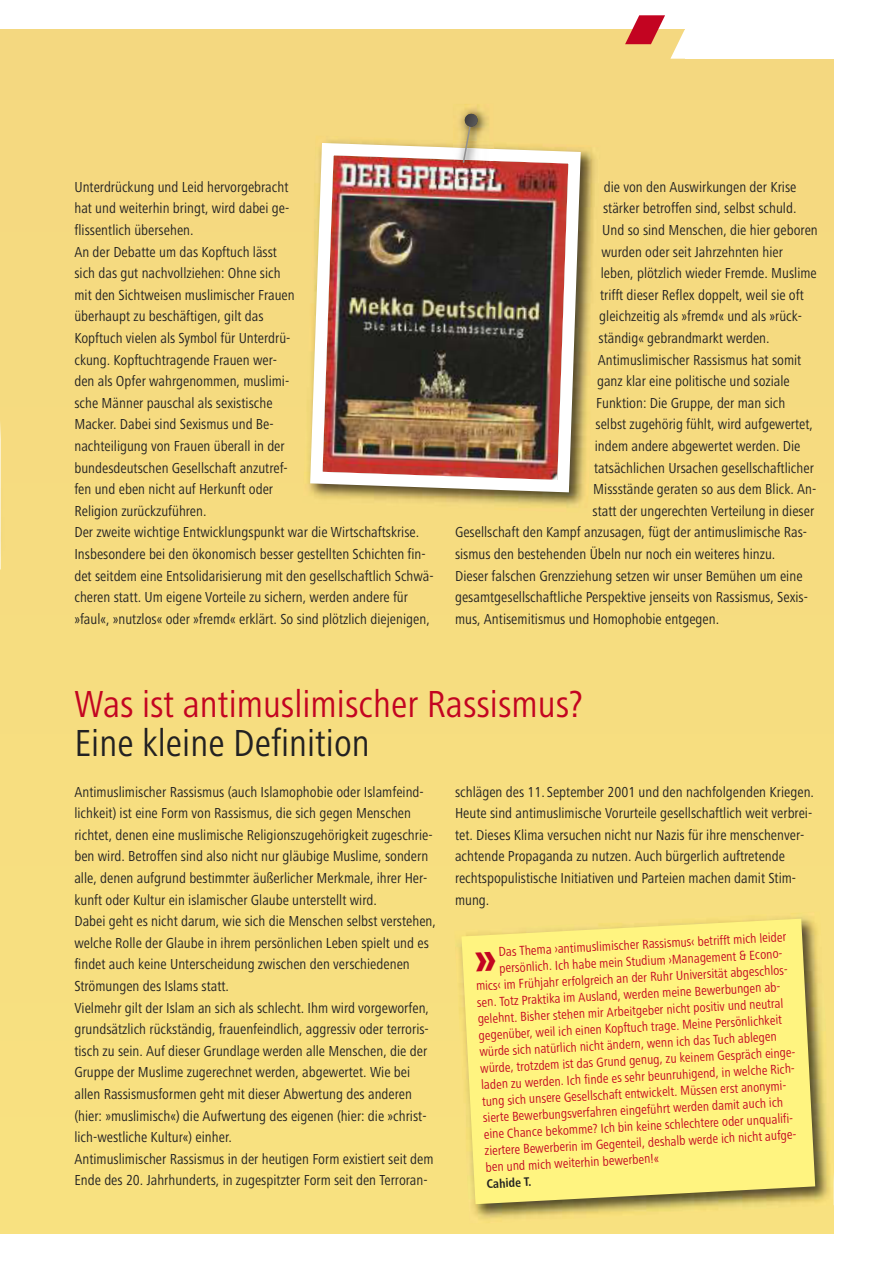
<style>
.page{position:relative;width:893px;height:1263px;background:#fff}
.page>*{position:absolute;margin:0;border:0;box-sizing:border-box;transform-origin:0 0}
.t1{font:condensed 39px "Frutiger Next LT";color:#c30421}
.t2{font:condensed 39px "Frutiger Next LT";color:#222122}
.t3{font:condensed 15px/21.6px "Frutiger Next LT";color:#222122}
.t4{font:condensed 13.5px "Frutiger Next LT";color:#c30421}
.t5{font:700 condensed 12.75px "Frutiger Next LT";color:#222122}
</style>
<div class="page">
<div style="left:0;top:30px;width:833px;height:1203px;background:#f6dd80"></div>
<svg style="left:625px;top:15px;width:60px;height:44px"></svg>
<div style="left:685px;top:26px;width:148px;height:33px;background:#fff"></div>
<img style="left:0;top:423px;width:1px;height:147px">
<img style="left:374px;top:150px;width:221px;height:358px">
<img style="left:305px;top:140px;width:282px;height:359px">
<img style="left:833px;top:1172px;width:1px;height:33px">
<img style="left:459px;top:913px;width:370px;height:306px">
<svg style="left:461px;top:919px;width:354px;height:285px;background:#f9ed7d"></svg>
<img style="left:459px;top:104px;width:30px;height:36px">
<img style="left:453px;top:140px;width:40px;height:39px">
<svg style="left:462px;top:114px;width:16px;height:50px"></svg>
<svg style="left:475px;top:952px;width:21px;height:19px"></svg>
<p class="t3" style="left:74px;top:177px;width:361px">Unterdrückung und Leid hervorgebracht<br>hat und weiterhin bringt, wird dabei ge-<br>flissentlich übersehen.<br>An der Debatte um das Kopftuch lässt<br>sich das gut nachvollziehen: Ohne sich<br>mit den Sichtweisen muslimischer Frauen<br>überhaupt zu beschäftigen, gilt das<br>Kopftuch vielen als Symbol für Unterdrü-<br>ckung. Kopftuchtragende Frauen wer-<br>den als Opfer wahrgenommen, muslimi-<br>sche Männer pauschal als sexistische<br>Macker. Dabei sind Sexismus und Be-<br>nachteiligung von Frauen überall in der<br>bundesdeutschen Gesellschaft anzutref-<br>fen und eben nicht auf Herkunft oder<br>Religion zurückzuführen.<br>Der zweite wichtige Entwicklungspunkt war die Wirtschaftskrise.<br>Insbesondere bei den ökonomisch besser gestellten Schichten fin&shy;det seitdem eine Entsolidarisierung mit den gesellschaftlich Schwä&shy;cheren statt. Um eigene Vorteile zu sichern, werden andere für »faul«, »nutzlos« oder »fremd« erklärt. So sind plötzlich diejenigen,</p>
<p class="t3" style="left:604px;top:177px;width:194px">die von den Auswirkungen der Krise</p>
<p class="t3" style="left:603px;top:199px;width:195px">stärker betroffen sind, selbst schuld.</p>
<p class="t3" style="left:602px;top:221px;width:217px">Und so sind Menschen, die hier geboren</p>
<p class="t3" style="left:602px;top:242px;width:183px">wurden oder seit Jahrzehnten hier</p>
<p class="t3" style="left:601px;top:264px;width:218px">leben, plötzlich wieder Fremde. Muslime</p>
<p class="t3" style="left:600px;top:285px;width:205px">trifft dieser Reflex doppelt, weil sie oft</p>
<p class="t3" style="left:599px;top:307px;width:204px">gleichzeitig als »fremd« und als »rück-</p>
<p class="t3" style="left:599px;top:329px;width:173px">ständig« gebrandmarkt werden.</p>
<p class="t3" style="left:598px;top:350px;width:205px">Antimuslimischer Rassismus hat somit</p>
<p class="t3" style="left:597px;top:372px;width:194px">ganz klar eine politische und soziale</p>
<p class="t3" style="left:596px;top:393px;width:191px">Funktion: Die Gruppe, der man sich</p>
<p class="t3" style="left:596px;top:415px;width:219px">selbst zugehörig fühlt, wird aufgewertet,</p>
<p class="t3" style="left:595px;top:437px;width:207px">indem andere abgewertet werden. Die</p>
<p class="t3" style="left:594px;top:458px;width:221px">tatsächlichen Ursachen gesellschaftlicher</p>
<p class="t3" style="left:593px;top:480px;width:225px">Missstände geraten so aus dem Blick. An-</p>
<p class="t3" style="left:593px;top:501px;width:223px">statt der ungerechten Verteilung in dieser</p>
<p class="t3" style="left:455px;top:523px;width:354px">Gesellschaft den Kampf anzusagen, fügt der antimuslimische Ras-</p>
<p class="t3" style="left:455px;top:545px;width:322px">sismus den bestehenden Übeln nur noch ein weiteres hinzu.</p>
<p class="t3" style="left:455px;top:566px;width:349px">Dieser falschen Grenzziehung setzen wir unser Bemühen um eine</p>
<p class="t3" style="left:455px;top:588px;width:354px">gesamtgesellschaftliche Perspektive jenseits von Rassismus, Sexis-</p>
<p class="t3" style="left:455px;top:609px;width:266px">mus, Antisemitismus und Homophobie entgegen.</p>
<h1 class="t1" style="left:74px;top:691px;width:510px">Was ist antimuslimischer Rassismus?</h1>
<h1 class="t2" style="left:74px;top:730px;width:297px">Eine kleine Definition</h1>
<p class="t3" style="left:74px;top:782px;width:363px">Antimuslimischer Rassismus (auch Islamophobie oder Islamfeind&shy;lichkeit) ist eine Form von Rassismus, die sich gegen Menschen richtet, denen eine muslimische Religionszugehörigkeit zugeschrie&shy;ben wird. Betroffen sind also nicht nur gläubige Muslime, sondern alle, denen aufgrund bestimmter äußerlicher Merkmale, ihrer Her&shy;kunft oder Kultur ein islamischer Glaube unterstellt wird.<br>Dabei geht es nicht darum, wie sich die Menschen selbst verstehen, welche Rolle der Glaube in ihrem persönlichen Leben spielt und es findet auch keine Unterscheidung zwischen den verschiedenen Strömungen des Islams statt.<br>Vielmehr gilt der Islam an sich als schlecht. Ihm wird vorgeworfen, grundsätzlich rückständig, frauenfeindlich, aggressiv oder terroris&shy;tisch zu sein. Auf dieser Grundlage werden alle Menschen, die der Gruppe der Muslime zugerechnet werden, abgewertet. Wie bei allen Rassismusformen geht mit dieser Abwertung des anderen (hier: »muslimisch«) die Aufwertung des eigenen (hier: die »christ&shy;lich-westliche Kultur«) einher.<br>Antimuslimischer Rassismus in der heutigen Form existiert seit dem Ende des 20. Jahrhunderts, in zugespitzter Form seit den Terroran-</p>
<p class="t3" style="left:455px;top:782px;width:361px">schlägen des 11. September 2001 und den nachfolgenden Kriegen.<br>Heute sind antimuslimische Vorurteile gesellschaftlich weit verbrei&shy;tet. Dieses Klima versuchen nicht nur Nazis für ihre menschenver&shy;achtende Propaganda zu nutzen. Auch bürgerlich auftretende rechtspopulistische Initiativen und Parteien machen damit Stim&shy;mung.</p>
<p class="t4" style="left:498px;top:947px;width:290px;rotate:-3deg">Das Thema ›antimuslimischer Rassismus‹ betrifft mich leider</p>
<p class="t4" style="left:499px;top:964px;width:288px;rotate:-3deg">persönlich. Ich habe mein Studium ›Management &amp; Econo-</p>
<p class="t4" style="left:476px;top:981px;width:317px;rotate:-3deg">mics‹ im Frühjahr erfolgreich an der Ruhr Universität abgeschlos-</p>
<p class="t4" style="left:477px;top:998px;width:305px;rotate:-3deg">sen. Totz Praktika im Ausland, werden meine Bewerbungen ab -</p>
<p class="t4" style="left:478px;top:1014px;width:307px;rotate:-3deg">gelehnt. Bisher stehen mir Arbeitgeber nicht positiv und neutral</p>
<p class="t4" style="left:478px;top:1031px;width:305px;rotate:-3deg">gegenüber, weil ich einen Kopftuch trage. Meine Persönlichkeit</p>
<p class="t4" style="left:479px;top:1047px;width:299px;rotate:-3deg">würde sich natürlich nicht ändern, wenn ich das Tuch ablegen</p>
<p class="t4" style="left:480px;top:1064px;width:320px;rotate:-3deg">würde, trotzdem ist das Grund genug, zu keinem Gespräch einge-</p>
<p class="t4" style="left:481px;top:1080px;width:318px;rotate:-3deg">laden zu werden. Ich finde es sehr beunruhigend, in welche Rich-</p>
<p class="t4" style="left:482px;top:1097px;width:309px;rotate:-3deg">tung sich unsere Gesellschaft entwickelt. Müssen erst anonymi-</p>
<p class="t4" style="left:483px;top:1113px;width:302px;rotate:-3deg">sierte Bewerbungsverfahren eingeführt werden damit auch ich</p>
<p class="t4" style="left:484px;top:1130px;width:314px;rotate:-3deg">eine Chance bekomme? Ich bin keine schlechtere oder unqualifi-</p>
<p class="t4" style="left:484px;top:1146px;width:316px;rotate:-3deg">ziertere Bewerberin im Gegenteil, deshalb werde ich nicht aufge-</p>
<p class="t4" style="left:485px;top:1163px;width:175px;rotate:-3deg">ben und mich weiterhin bewerben!«</p>
<p class="t5" style="left:486px;top:1180px;width:47px;rotate:-3deg">Cahide T.</p>
</div>
